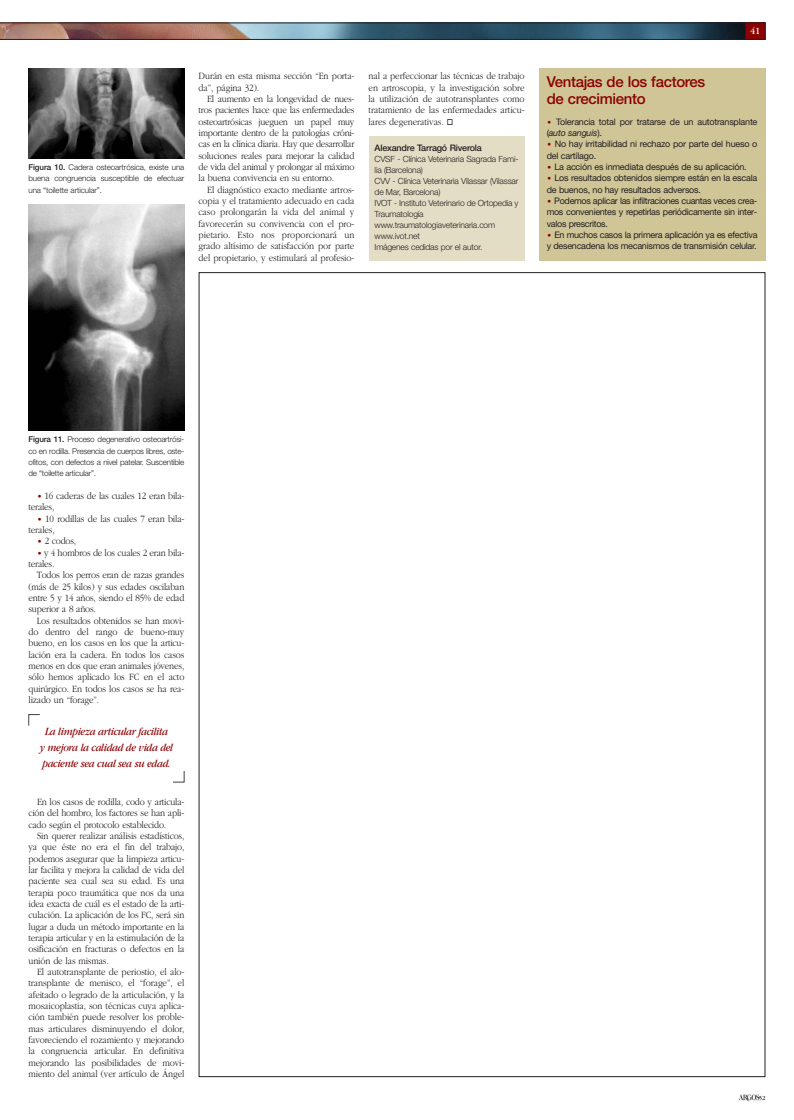
<style>
.page{position:relative;width:794px;height:1120px;background:#fff}
.page>*{position:absolute;margin:0;border:0;box-sizing:border-box;transform-origin:0 0}
.t1{font:500 15px/17px "Helvetica Neue";letter-spacing:-.02em;color:#8b0204}
.t2{font:italic 11.5px/16px "Garamond";letter-spacing:-.035em;color:#8b0204;text-align:center;scale:.9 1}
.t3{font:300 10px/11.3px "Garamond";letter-spacing:-.015em;color:#231f20;text-align:justify;scale:.9 1}
.t4{font:10px "Garamond";color:#fff}
.t5{font:9px/11.3px "Helvetica Neue";letter-spacing:-.02em;color:#231f20}
.t6{font:500 9px "Helvetica Neue";letter-spacing:-.02em;color:#231f20}
.t7{font:300 8.5px/11px "Helvetica Neue";letter-spacing:-.02em;color:#231f20}
.t8{font:300 8px/11.3px "Helvetica Neue";letter-spacing:-.015em;color:#231f20;text-align:justify}
.t9{font:6.4px "Garamond";color:#231f20}
.s1{font-weight:500}
.s2{font-family:"Garamond";font-weight:300;color:#8b0204}
.s3{font-style:italic}
.s4{font-size:9px;color:#8b0204}
</style>
<div class="page">
<img style="left:739px;top:1095px;width:21px;height:6px">
<div style="left:539px;top:68px;width:227px;height:193px;background:#d0c597"></div>
<svg style="left:28px;top:714px;width:157px;height:69px"></svg>
<img style="left:28px;top:68px;width:156px;height:91px">
<img style="left:28px;top:204px;width:156px;height:227px">
<div style="left:369px;top:136px;width:156px;height:125px;background:#e4ddc5"></div>
<svg style="left:0;top:23px;width:765px;height:17px;background:#5d636b"></svg>
<p class="t8" style="left:28px;top:162px;width:157px"><span class="s1">Figura 10.</span> Cadera osteoartrósica, existe una buena congruencia susceptible de efectuar una “toilette articular”.</p>
<p class="t3" style="left:199px;top:71px;width:175px">Durán en esta misma sección “En porta&shy;da”, página 32).</p>
<p class="t3" style="left:199px;top:94px;width:175px;text-indent:9px">El aumento en la longevidad de nues&shy;tros pacientes hace que las enfermedades osteoartrósicas jueguen un papel muy importante dentro de la patologías cróni&shy;cas en la clínica diaria. Hay que desarrollar soluciones reales para mejorar la calidad de vida del animal y prolongar al máximo la buena convivencia en su entorno.</p>
<p class="t3" style="left:199px;top:185px;width:175px;text-indent:9px">El diagnóstico exacto mediante artros&shy;copia y el tratamiento adecuado en cada caso prolongarán la vida del animal y favorecerán su convivencia con el pro&shy;pietario. Esto nos proporcionará un grado altísimo de satisfacción por parte del propietario, y estimulará al profesio-</p>
<p class="t3" style="left:369px;top:71px;width:175px">nal a perfeccionar las técnicas de trabajo en artroscopia, y la investigación sobre la utilización de autotransplantes como tratamiento de las enfermedades articu&shy;lares degenerativas.</p>
<p class="t6" style="left:375px;top:145px;width:109px">Alexandre Tarragó Riverola</p>
<p class="t7" style="left:375px;top:155px;width:145px">CVSF - Clínica Veterinaria Sagrada Fami&shy;lia (Barcelona)<br>CVV - Clínica Veterinaria Vilassar (Vilassar de Mar, Barcelona)<br>IVOT - Instituto Veterinario de Ortopedia y<br>Traumatología www.traumatologiaveterinaria.com www.ivot.net<br>Imágenes cedidas por el autor.</p>
<p class="t4" style="left:750px;top:27px;width:12px">41</p>
<h1 class="t1" style="left:547px;top:74px;width:160px">Ventajas de los factores de crecimiento</h1>
<p class="t5" style="left:547px;top:117px;width:212px"><span class="s2">•</span> Tolerancia total por tratarse de un autotransplante (<span class="s3">auto sanguis</span>).</p>
<p class="t5" style="left:547px;top:139px;width:212px"><span class="s2">•</span> No hay irritabilidad ni rechazo por parte del hueso o del cartílago.</p>
<p class="t5" style="left:547px;top:162px;width:202px"><span class="s2">•</span> La acción es inmediata después de su aplicación.</p>
<p class="t5" style="left:547px;top:173px;width:212px"><span class="s2">•</span> Los resultados obtenidos siempre están en la escala de buenos, no hay resultados adversos.</p>
<p class="t5" style="left:547px;top:196px;width:212px;text-align:justify"><span class="s2">•</span> Podemos aplicar las infiltraciones cuantas veces crea&shy;mos convenientes y repetirlas periódicamente sin inter&shy;valos prescritos.</p>
<p class="t5" style="left:547px;top:230px;width:212px"><span class="s2">•</span> En muchos casos la primera aplicación ya es efectiva y desencadena los mecanismos de transmisión celular.</p>
<p class="t8" style="left:28px;top:434px;width:157px"><span class="s1">Figura 11.</span> Proceso degenerativo osteoartrósi&shy;co en rodilla. Presencia de cuerpos libres, oste&shy;ofitos, con defectos a nivel patelar. Suscentible de “toilette articular”.</p>
<p class="t3" style="left:28px;top:491px;width:175px;text-indent:9px"><span class="s4">•</span> 16 caderas de las cuales 12 eran bila&shy;terales,</p>
<p class="t3" style="left:28px;top:514px;width:175px;text-indent:9px"><span class="s4">•</span> 10 rodillas de las cuales 7 eran bila&shy;terales,</p>
<p class="t3" style="left:37px;top:536px;width:45px"><span class="s4">•</span> 2 codos,</p>
<p class="t3" style="left:28px;top:548px;width:175px;text-indent:9px"><span class="s4">•</span> y 4 hombros de los cuales 2 eran bila&shy;terales.</p>
<p class="t3" style="left:28px;top:570px;width:175px;text-indent:9px">Todos los perros eran de razas grandes (más de 25 kilos) y sus edades oscilaban entre 5 y 14 años, siendo el 85% de edad superior a 8 años.</p>
<p class="t3" style="left:28px;top:616px;width:175px;text-indent:9px">Los resultados obtenidos se han movi&shy;do dentro del rango de bueno-muy bueno, en los casos en los que la articu&shy;lación era la cadera. En todos los casos menos en dos que eran animales jóvenes, sólo hemos aplicado los FC en el acto quirúrgico. En todos los casos se ha rea&shy;lizado un “forage”.</p>
<p class="t2" style="left:40px;top:724px;width:150px">La limpieza articular facilita<br>y mejora la calidad de vida del paciente sea cual sea su edad.</p>
<p class="t3" style="left:28px;top:797px;width:175px;text-indent:9px">En los casos de rodilla, codo y articula&shy;ción del hombro, los factores se han apli&shy;cado según el protocolo establecido.</p>
<p class="t3" style="left:28px;top:831px;width:175px;text-indent:9px">Sin querer realizar análisis estadísticos, ya que éste no era el fin del trabajo, podemos asegurar que la limpieza articu&shy;lar facilita y mejora la calidad de vida del paciente sea cual sea su edad. Es una terapia poco traumática que nos da una idea exacta de cuál es el estado de la arti&shy;culación. La aplicación de los FC, será sin lugar a duda un método importante en la terapia articular y en la estimulación de la osificación en fracturas o defectos en la unión de las mismas.</p>
<p class="t3" style="left:28px;top:967px;width:175px;text-indent:9px">El autotransplante de periostio, el alo&shy;transplante de menisco, el “forage”, el afeitado o legrado de la articulación, y la mosaicoplastia, son técnicas cuya aplica&shy;ción también puede resolver los proble&shy;mas articulares disminuyendo el dolor, favoreciendo el rozamiento y mejorando la congruencia articular. En definitiva mejorando las posibilidades de movi&shy;miento del animal (ver artículo de Ángel</p>
<p class="t9" style="left:759px;top:1096px;width:8px">52</p>
</div>
